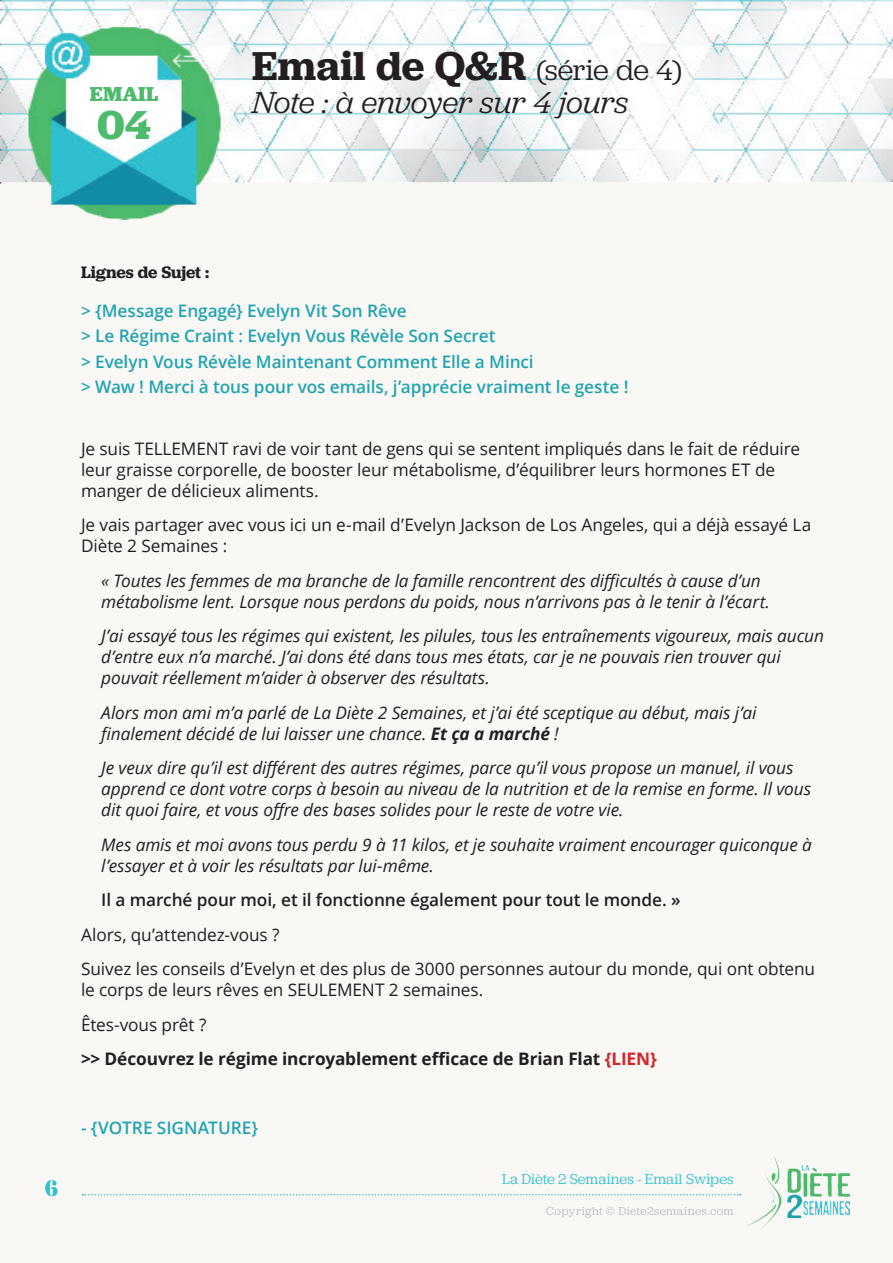
<style>
.page{position:relative;width:893px;height:1263px;background:#faf8f5}
.page>*{position:absolute;margin:0;border:0;box-sizing:border-box;transform-origin:0 0}
.t1{font:600 42px "Jubilat";color:#231f20}
.t2{font:700 42px "Jubilat";color:#4eba6c}
.t3{font:italic 31.5px "Jubilat";letter-spacing:-.01em;color:#231f20}
.t4{font:700 21px "Jubilat";letter-spacing:.005em;color:#4eba6c}
.t5{font:21px "Stencil Std";color:#32c0cf}
.t6{font:italic 17.25px/21px "Open Sans";letter-spacing:-.005em;color:#231f20}
.t7{font:17.25px/21px "Open Sans";letter-spacing:-.005em;color:#231f20}
.t8{font:600 17.25px/25.5px "Open Sans";letter-spacing:-.005em;color:#20a4b1}
.t9{font:600 17.25px "Open Sans";letter-spacing:-.005em;color:#231f20}
.t10{font:600 17.25px "Jubilat";letter-spacing:-.01em;color:#231f20}
.t11{font:15px "Jubilat";letter-spacing:.005em;color:#32c0cf}
.t12{font:12px "Jubilat";letter-spacing:.035em;color:#bcbdc0}
.s1{font-weight:400;font-size:30px}
.s2{font-weight:700}
.s3{font-weight:700;color:#d1232a}
</style>
<div class="page">
<img style="left:747px;top:1156px;width:102px;height:72px">
<svg style="left:82px;top:1194px;width:658px;height:1px"></svg>
<img style="left:0;top:0;width:893px;height:219px">
<p class="t4" style="left:90px;top:81px;width:70px">EMAIL</p>
<h1 class="t2" style="left:97px;top:97px;width:56px">04</h1>
<h1 class="t1" style="left:252px;top:39px;width:431px">Email de Q&amp;R <span class="s1">(série de 4)</span></h1>
<h2 class="t3" style="left:252px;top:83px;width:378px">Note : à envoyer sur 4 jours</h2>
<p class="t10" style="left:81px;top:261px;width:130px">Lignes de Sujet :</p>
<p class="t8" style="left:81px;top:298px;width:549px">&gt; {Message Engagé} Evelyn Vit Son Rêve<br>&gt; Le Régime Craint : Evelyn Vous Révèle Son Secret<br>&gt; Evelyn Vous Révèle Maintenant Comment Elle a Minci<br>&gt; Waw ! Merci à tous pour vos emails, j’apprécie vraiment le geste !</p>
<p class="t7" style="left:81px;top:438px;width:721px">Je suis TELLEMENT ravi de voir tant de gens qui se sentent impliqués dans le fait de réduire leur graisse corporelle, de booster leur métabolisme, d’équilibrer leurs hormones ET de manger de délicieux aliments.</p>
<p class="t7" style="left:81px;top:514px;width:732px">Je vais partager avec vous ici un e-mail d’Evelyn Jackson de Los Angeles, qui a déjà essayé La<br>Diète 2 Semaines :</p>
<p class="t6" style="left:101px;top:570px;width:670px">« Toutes les femmes de ma branche de la famille rencontrent des difficultés à cause d’un métabolisme lent. Lorsque nous perdons du poids, nous n’arrivons pas à le tenir à l’écart.</p>
<p class="t6" style="left:101px;top:625px;width:724px">J’ai essayé tous les régimes qui existent, les pilules, tous les entraînements vigoureux, mais aucun d’entre eux n’a marché. J’ai dons été dans tous mes états, car je ne pouvais rien trouver qui pouvait réellement m’aider à observer des résultats.</p>
<p class="t6" style="left:101px;top:702px;width:657px">Alors mon ami m’a parlé de La Diète 2 Semaines, et j’ai été sceptique au début, mais j’ai finalement décidé de lui laisser une chance. <span class="s2">Et ça a marché</span> !</p>
<p class="t6" style="left:101px;top:757px;width:711px">Je veux dire qu’il est différent des autres régimes, parce qu’il vous propose un manuel, il vous apprend ce dont votre corps à besoin au niveau de la nutrition et de la remise en forme. Il vous dit quoi faire, et vous offre des bases solides pour le reste de votre vie.</p>
<p class="t6" style="left:101px;top:834px;width:712px">Mes amis et moi avons tous perdu 9 à 11 kilos, et je souhaite vraiment encourager quiconque à l’essayer et à voir les résultats par lui-même.</p>
<p class="t9" style="left:101px;top:888px;width:581px">Il a marché pour moi, et il fonctionne également pour tout le monde. »</p>
<p class="t7" style="left:81px;top:917px;width:736px;line-height:34.5px">Alors, qu’attendez-vous ?<br>Suivez les conseils d’Evelyn et des plus de 3000 personnes autour du monde, qui ont obtenu</p>
<p class="t7" style="left:81px;top:972px;width:577px;line-height:34.5px">le corps de leurs rêves en SEULEMENT 2 semaines.<br>Êtes-vous prêt ?<br><span class="s2">&gt;&gt; Découvrez le régime incroyablement efficace de Brian Flat</span> <span class="s3">{LIEN}</span></p>
<p class="t8" style="left:81px;top:1114px;width:179px">- {VOTRE SIGNATURE}</p>
<p class="t5" style="left:45px;top:1175px;width:15px">6</p>
<p class="t11" style="left:502px;top:1170px;width:233px">La Diète 2 Semaines - Email Swipes</p>
<p class="t12" style="left:546px;top:1203px;width:189px">Copyright © Diete2semaines.com</p>
</div>
